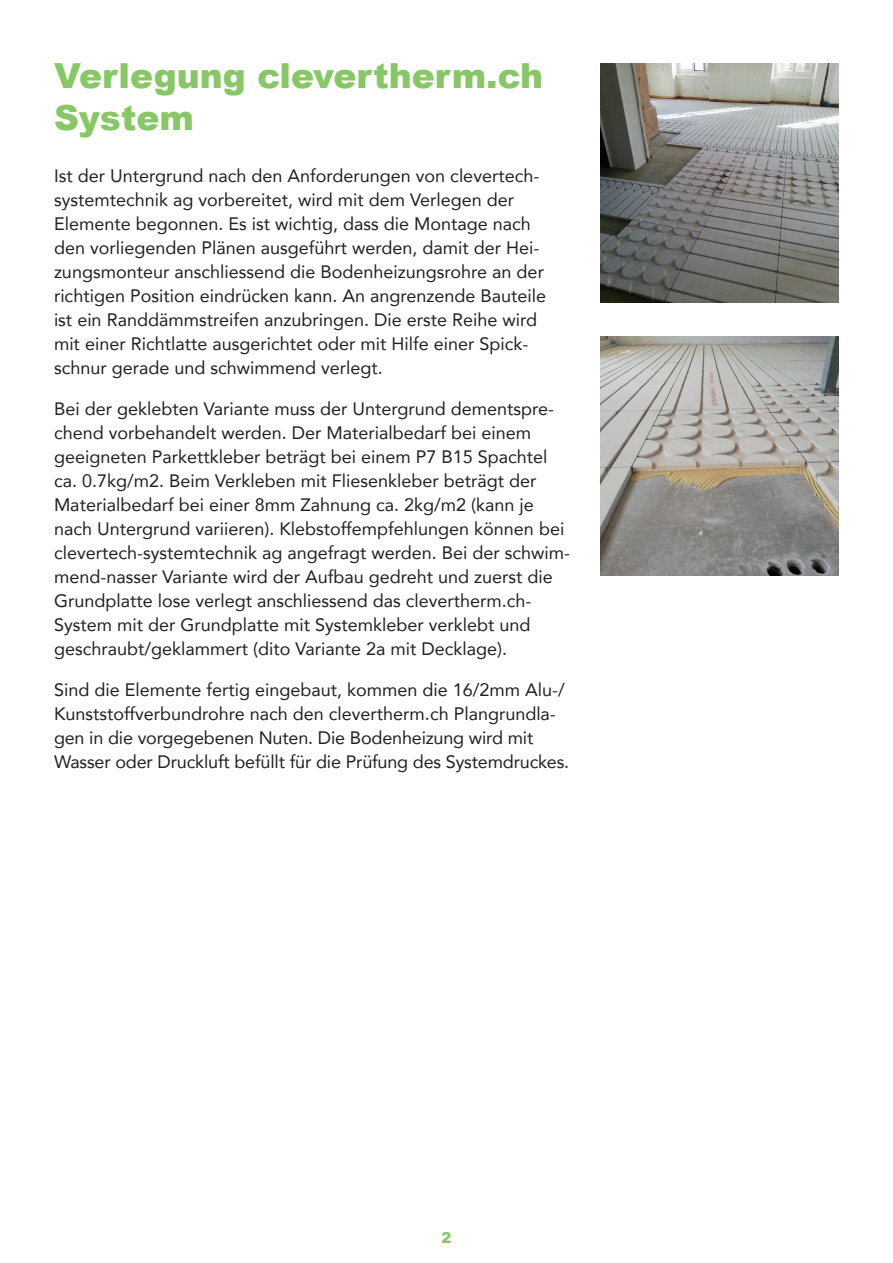
<style>
.page{position:relative;width:893px;height:1263px;background:#fff}
.page>*{position:absolute;margin:0;border:0;box-sizing:border-box;transform-origin:0 0}
.t1{font:900 34.5px/41.4px "Arial";color:#87c765}
.t2{font:18px/24px "Avenir";color:#231f20}
.t3{font:900 15px "Arial";color:#87c765}
</style>
<div class="page">
<img style="left:600px;top:337px;width:239px;height:239px">
<img style="left:600px;top:64px;width:239px;height:239px">
<h1 class="t1" style="left:54px;top:54px;width:491px">Verlegung clevertherm.ch<br>System</h1>
<p class="t2" style="left:54px;top:163px;width:494px">Ist der Untergrund nach den Anforderungen von clevertech&shy;systemtechnik ag vorbereitet, wird mit dem Verlegen der Elemente begonnen. Es ist wichtig, dass die Montage nach den vorliegenden Plänen ausgeführt werden, damit der Hei&shy;zungsmonteur anschliessend die Bodenheizungsrohre an der richtigen Position eindrücken kann. An angrenzende Bauteile ist ein Randdämmstreifen anzubringen. Die erste Reihe wird mit einer Richtlatte ausgerichtet oder mit Hilfe einer Spick&shy;schnur gerade und schwimmend verlegt.</p>
<p class="t2" style="left:54px;top:396px;width:518px">Bei der geklebten Variante muss der Untergrund dementspre&shy;chend vorbehandelt werden. Der Materialbedarf bei einem geeigneten Parkettkleber beträgt bei einem P7 B15 Spachtel ca. 0.7kg/m2. Beim Verkleben mit Fliesenkleber beträgt der Materialbedarf bei einer 8mm Zahnung ca. 2kg/m2 (kann je nach Untergrund variieren). Klebstoffempfehlungen können bei clevertech-systemtechnik ag angefragt werden. Bei der schwim&shy;mend-nasser Variante wird der Aufbau gedreht und zuerst die Grundplatte lose verlegt anschliessend das clevertherm.ch-System mit der Grundplatte mit Systemkleber verklebt und geschraubt/geklammert (dito Variante 2a mit Decklage).</p>
<p class="t2" style="left:54px;top:677px;width:517px">Sind die Elemente fertig eingebaut, kommen die 16/2mm Alu-/ Kunststoffverbundrohre nach den clevertherm.ch Plangrundla&shy;gen in die vorgegebenen Nuten. Die Bodenheizung wird mit Wasser oder Druckluft befüllt für die Prüfung des Systemdruckes.</p>
<p class="t3" style="left:441px;top:1226px;width:12px">2</p>
</div>
